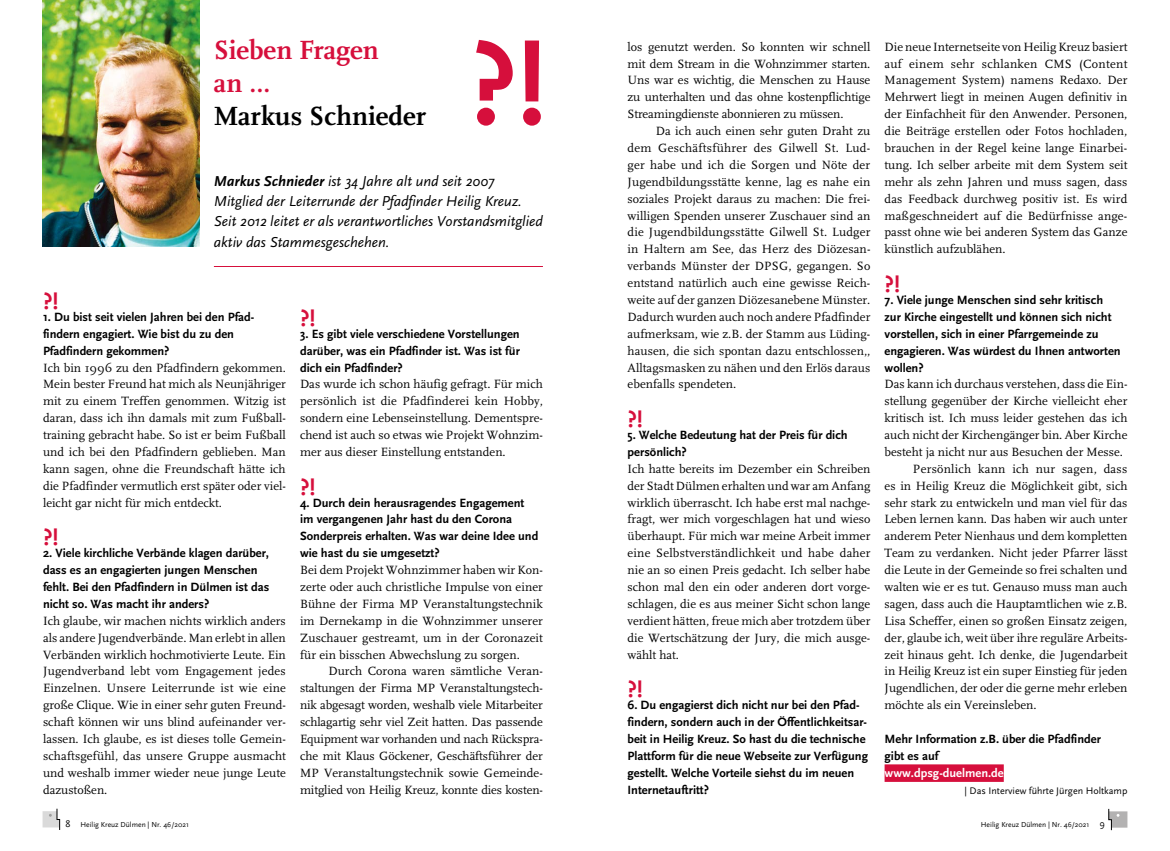
<style>
.page{position:relative;width:1170px;height:851px;background:#fff}
.page>*{position:absolute;margin:0;border:0;box-sizing:border-box;transform-origin:0 0}
.t1{font:700 112.5px "Scala Sans";color:#d60f3c}
.t2{font:700 27.5px/32.5px "Scala LF";color:#d60f3c}
.t3{font:700 27.5px "Scala LF";color:#000}
.t4{font:700 22.5px "Scala Sans";color:#d60f3c}
.t5{font:italic 15px/20.2px "Scala Sans";color:#000}
.t6{font:12.5px/16.9px "FF Scala";color:#000;text-align:justify}
.t7{font:700 12.5px/16.9px "Scala Sans";color:#000}
.t8{font:12.5px "FF Scala";letter-spacing:.02em;color:#000}
.t9{font:700 12.5px "Scala Sans";color:#fff}
.t10{font:10px "Scala Sans";color:#000}
.t11{font:7.5px "Scala Sans";color:#000}
.s1{font-weight:700}
.s2{font-size:10px}
</style>
<div class="page">
<svg style="left:1108px;top:808px;width:19px;height:22px"></svg>
<svg style="left:43px;top:808px;width:17px;height:22px"></svg>
<hr style="left:214px;top:266px;width:329px;height:1px;background:#d60f3c">
<img style="left:43px;top:0;width:157px;height:246px">
<div style="left:884px;top:764px;width:119px;height:17px;background:#d60f3c"></div>
<h2 class="t2" style="left:214px;top:34px;width:166px">Sieben Fragen an …</h2>
<h2 class="t3" style="left:214px;top:100px;width:214px">Markus Schnieder</h2>
<h1 class="t1" style="left:469px;top:26px;width:78px">?!</h1>
<p class="t5" style="left:214px;top:171px;width:330px"><span class="s1">Markus Schnieder</span> ist 34 Jahre alt und seit 2007<br>Mitglied der Leiterrunde der Pfadfinder Heilig Kreuz.<br>Seit 2012 leitet er als verantwortliches Vorstandsmitglied aktiv das Stammesgeschehen.</p>
<h3 class="t4" style="left:43px;top:289px;width:17px">?!</h3>
<p class="t7" style="left:43px;top:308px;width:212px">1. Du bist seit vielen Jahren bei den Pfad&shy;findern engagiert. Wie bist du zu den<br>Pfadfindern gekommen?</p>
<p class="t6" style="left:43px;top:359px;width:244px">Ich bin 1996 zu den Pfadfindern gekommen.<br>Mein bester Freund hat mich als Neunjähriger mit zu einem Treffen genommen. Witzig ist daran, dass ich ihn damals mit zum Fußball‑ training gebracht habe. So ist er beim Fußball und ich bei den Pfadfindern geblieben. Man kann sagen, ohne die Freundschaft hätte ich die Pfadfinder vermutlich erst später oder viel‑ leicht gar nicht für mich entdeckt.</p>
<h3 class="t4" style="left:43px;top:526px;width:17px">?!</h3>
<p class="t7" style="left:43px;top:545px;width:228px">2. Viele kirchliche Verbände klagen darüber, dass es an engagierten jungen Menschen fehlt. Bei den Pfadfindern in Dülmen ist das nicht so. Was macht ihr anders?</p>
<p class="t6" style="left:43px;top:612px;width:244px">Ich glaube, wir machen nichts wirklich anders als andere Jugendverbände. Man erlebt in allen Verbänden wirklich hochmotivierte Leute. Ein Jugendverband lebt vom Engagement jedes Einzelnen. Unsere Leiterrunde ist wie eine große Clique. Wie in einer sehr guten Freund‑ schaft können wir uns blind aufeinander ver‑ lassen. Ich glaube, es ist dieses tolle Gemein‑ schaftsgefühl, das unsere Gruppe ausmacht und weshalb immer wieder neue junge Leute dazustoßen.</p>
<h3 class="t4" style="left:300px;top:306px;width:17px">?!</h3>
<p class="t7" style="left:300px;top:325px;width:221px;text-align:justify">3. Es gibt viele verschiedene Vorstellungen darüber, was ein Pfadfinder ist. Was ist für dich ein Pfadfinder?</p>
<p class="t6" style="left:300px;top:376px;width:244px">Das wurde ich schon häufig gefragt. Für mich persönlich ist die Pfadfinderei kein Hobby, sondern eine Lebenseinstellung. Dementspre‑ chend ist auch so etwas wie Projekt Wohnzim‑ mer aus dieser Einstellung entstanden.</p>
<h3 class="t4" style="left:300px;top:475px;width:17px">?!</h3>
<p class="t7" style="left:300px;top:494px;width:240px">4. Durch dein herausragendes Engagement im vergangenen Jahr hast du den Corona Sonderpreis erhalten. Was war deine Idee und wie hast du sie umgesetzt?</p>
<p class="t6" style="left:300px;top:561px;width:244px">Bei dem Projekt Wohnzimmer haben wir Kon‑ zerte oder auch christliche Impulse von einer Bühne der Firma MP Veranstaltungstechnik im Dernekamp in die Wohnzimmer unserer Zuschauer gestreamt, um in der Coronazeit für ein bisschen Abwechslung zu sorgen.</p>
<p class="t6" style="left:300px;top:663px;width:244px;text-indent:28px">Durch Corona waren sämtliche Veran‑ staltungen der Firma MP Veranstaltungstech‑ nik abgesagt worden, weshalb viele Mitarbeiter schlagartig sehr viel Zeit hatten. Das passende Equipment war vorhanden und nach Rückspra‑ che mit Klaus Göckener, Geschäftsführer der MP Veranstaltungstechnik sowie Gemeinde‑ mitglied von Heilig Kreuz, konnte dies kosten‑</p>
<p class="t6" style="left:627px;top:38px;width:244px">los genutzt werden. So konnten wir schnell mit dem Stream in die Wohnzimmer starten.<br>Uns war es wichtig, die Menschen zu Hause zu unterhalten und das ohne kostenpflichtige Streamingdienste abonnieren zu müssen.</p>
<p class="t6" style="left:627px;top:123px;width:244px;text-indent:28px">Da ich auch einen sehr guten Draht zu dem Geschäftsführer des Gilwell St. Lud‑ ger habe und ich die Sorgen und Nöte der Jugendbildungsstätte kenne, lag es nahe ein soziales Projekt daraus zu machen: Die frei‑ willigen Spenden unserer Zuschauer sind an die Jugendbildungsstätte Gilwell St. Ludger in Haltern am See, das Herz des Diözesan‑ verbands Münster der DPSG, gegangen. So entstand natürlich auch eine gewisse Reich‑ weite auf der ganzen Diözesanebene Münster.<br>Dadurch wurden auch noch andere Pfadfinder aufmerksam, wie z.B. der Stamm aus Lüding‑ hausen, die sich spontan dazu entschlossen,, Alltagsmasken zu nähen und den Erlös daraus ebenfalls spendeten.</p>
<h3 class="t4" style="left:627px;top:407px;width:17px">?!</h3>
<p class="t7" style="left:627px;top:427px;width:222px">5. Welche Bedeutung hat der Preis für dich persönlich?</p>
<p class="t6" style="left:627px;top:460px;width:244px">Ich hatte bereits im Dezember ein Schreiben der Stadt Dülmen erhalten und war am Anfang wirklich überrascht. Ich habe erst mal nachge‑ fragt, wer mich vorgeschlagen hat und wieso überhaupt. Für mich war meine Arbeit immer eine Selbstverständlichkeit und habe daher nie an so einen Preis gedacht. Ich selber habe schon mal den ein oder anderen dort vorge‑ schlagen, die es aus meiner Sicht schon lange verdient hätten, freue mich aber trotzdem über die Wertschätzung der Jury, die mich ausge‑ wählt hat.</p>
<h3 class="t4" style="left:627px;top:677px;width:17px">?!</h3>
<p class="t7" style="left:627px;top:697px;width:242px">6. Du engagierst dich nicht nur bei den Pfad&shy;findern, sondern auch in der Öffentlichkeitsar&shy;beit in Heilig Kreuz. So hast du die technische Plattform für die neue Webseite zur Verfügung gestellt. Welche Vorteile siehst du im neuen Internetauftritt?</p>
<p class="t6" style="left:884px;top:38px;width:244px">Die neue Internetseite von Heilig Kreuz basiert auf einem sehr schlanken CMS (Content Management System) namens Redaxo. Der Mehrwert liegt in meinen Augen definitiv in der Einfachheit für den Anwender. Personen, die Beiträge erstellen oder Fotos hochladen, brauchen in der Regel keine lange Einarbei‑ tung. Ich selber arbeite mit dem System seit mehr als zehn Jahren und muss sagen, dass das Feedback durchweg positiv ist. Es wird maßgeschneidert auf die Bedürfnisse ange‑ passt ohne wie bei anderen System das Ganze künstlich aufzublähen.</p>
<h3 class="t4" style="left:884px;top:272px;width:17px">?!</h3>
<p class="t7" style="left:884px;top:292px;width:237px">7. Viele junge Menschen sind sehr kritisch zur Kirche eingestellt und können sich nicht vorstellen, sich in einer Pfarrgemeinde zu engagieren. Was würdest du Ihnen antworten wollen?</p>
<p class="t6" style="left:884px;top:376px;width:244px">Das kann ich durchaus verstehen, dass die Ein‑</p>
<p class="t6" style="left:884px;top:393px;width:244px">stellung gegenüber der Kirche vielleicht eher</p>
<p class="t6" style="left:884px;top:410px;width:244px">kritisch ist. Ich muss leider gestehen das ich</p>
<p class="t6" style="left:884px;top:426px;width:244px">auch nicht der Kirchengänger bin. Aber Kirche</p>
<p class="t6" style="left:884px;top:443px;width:240px">besteht ja nicht nur aus Besuchen der Messe.</p>
<p class="t8" style="left:912px;top:462px;width:216px">Persönlich kann ich nur sagen, dass</p>
<p class="t6" style="left:884px;top:477px;width:244px">es in Heilig Kreuz die Möglichkeit gibt, sich</p>
<p class="t6" style="left:884px;top:494px;width:244px">sehr stark zu entwickeln und man viel für das</p>
<p class="t6" style="left:884px;top:511px;width:244px">Leben lernen kann. Das haben wir auch unter</p>
<p class="t6" style="left:884px;top:528px;width:244px">anderem Peter Nienhaus und dem kompletten</p>
<p class="t6" style="left:884px;top:545px;width:244px">Team zu verdanken. Nicht jeder Pfarrer lässt</p>
<p class="t6" style="left:884px;top:561px;width:244px">die Leute in der Gemeinde so frei schalten und</p>
<p class="t6" style="left:884px;top:578px;width:244px">walten wie er es tut. Genauso muss man auch</p>
<p class="t6" style="left:884px;top:595px;width:244px">sagen, dass auch die Hauptamtlichen wie z.B.</p>
<p class="t6" style="left:884px;top:612px;width:244px">Lisa Scheffer, einen so großen Einsatz zeigen,</p>
<p class="t6" style="left:884px;top:629px;width:244px">der, glaube ich, weit über ihre reguläre Arbeits‑</p>
<p class="t6" style="left:884px;top:646px;width:244px">zeit hinaus geht. Ich denke, die Jugendarbeit</p>
<p class="t6" style="left:884px;top:663px;width:244px">in Heilig Kreuz ist ein super Einstieg für jeden</p>
<p class="t6" style="left:884px;top:680px;width:244px">Jugendlichen, der oder die gerne mehr erleben</p>
<p class="t6" style="left:884px;top:696px;width:153px">möchte als ein Vereinsleben.</p>
<p class="t7" style="left:884px;top:730px;width:218px">Mehr Information z.B. über die Pfadfinder gibt es auf</p>
<p class="t9" style="left:884px;top:765px;width:121px">www.dpsg-duelmen.de</p>
<p class="t10" style="left:964px;top:784px;width:164px">| Das Interview führte Jürgen Holtkamp</p>
<p class="t11" style="left:65px;top:820px;width:125px"><span class="s2">8</span> Heilig Kreuz Dülmen | Nr. 46/2021</p>
<p class="t11" style="left:980px;top:820px;width:126px">Heilig Kreuz Dülmen | Nr. 46/2021 <span class="s2">9</span></p>
</div>
